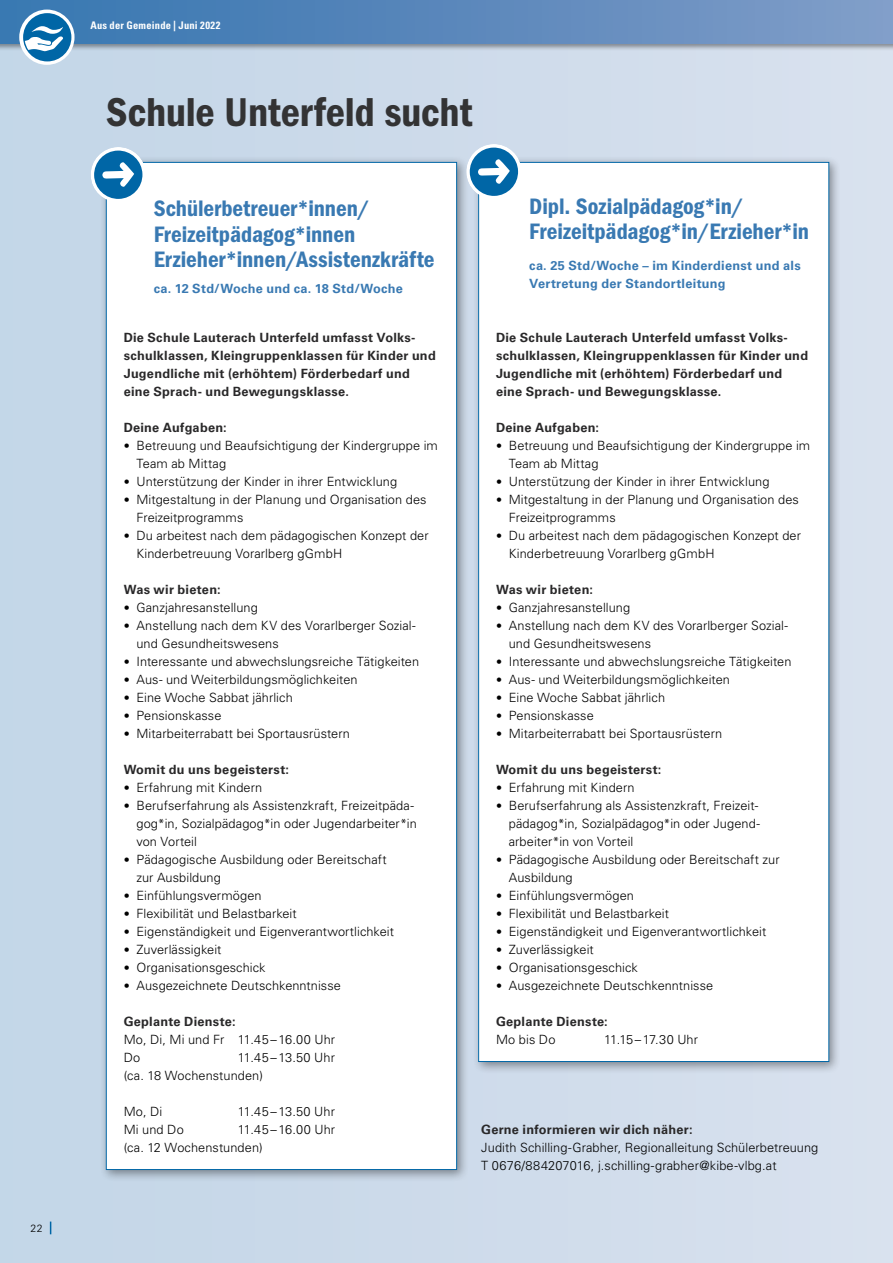
<style>
.page{position:relative;width:893px;height:1263px;background:#cddaea}
.page>*{position:absolute;margin:0;border:0;box-sizing:border-box;transform-origin:0 0}
.t1{font:600 40.5px "Franklin Gothic Cond ITC";letter-spacing:-.005em;color:#333334}
.t2{font:600 22.5px/25.5px "Franklin Gothic Cond ITC";letter-spacing:-.005em;color:#3979b2}
.t3{font:300 12.75px/18px "Univers LT Pro 45";letter-spacing:.005em;color:#000}
.t4{font:700 12.75px/18px "Univers LT Pro 65";letter-spacing:.02em;color:#292829}
.t5{font:700 12.75px/18px "Univers LT Pro 65";letter-spacing:.02em;color:#3979b2}
.t6{font:300 12.75px "Univers LT Pro 45";letter-spacing:-.015em;color:#000}
.t7{font:700 condensed 10.5px "Univers LT Pro";letter-spacing:.025em;color:#fff}
.t8{font:300 10.5px "Univers LT Pro 45";color:#000}
.s1{font-size:12px}
</style>
<div class="page">
<div style="left:100px;top:156px;width:369px;height:1026px;background:#000;opacity:.4"></div>
<div style="left:106px;top:162px;width:351px;height:1007px;background:#fff"></div>
<div style="left:472px;top:156px;width:369px;height:918px;background:#000;opacity:.4"></div>
<div style="left:479px;top:162px;width:350px;height:899px;background:#fff"></div>
<svg style="left:91px;top:147px;width:55px;height:56px"></svg>
<svg style="left:466px;top:144px;width:56px;height:56px"></svg>
<div style="left:0;top:0;width:893px;height:51px;background:#000;opacity:.4"></div>
<div style="left:0;top:0;width:893px;height:43px;background:linear-gradient(to right,#3676b0,#809cc7)"></div>
<svg style="left:50px;top:1221px;width:1px;height:13px"></svg>
<svg style="left:19px;top:10px;width:56px;height:55px"></svg>
<div style="left:23px;top:13px;width:48px;height:48px;background:#0066a6;border-radius:50%"></div>
<svg style="left:25px;top:26px;width:38px;height:25px"></svg>
<p class="t8" style="left:31px;top:1221px;width:14px">22</p>
<p class="t7" style="left:90px;top:19px;width:132px">Aus der Gemeinde | Juni 2022</p>
<h1 class="t1" style="left:106px;top:88px;width:368px">Schule Unterfeld sucht</h1>
<h2 class="t2" style="left:154px;top:196px;width:282px">Schülerbetreuer*innen/<br>Freizeitpädagog*innen<br>Erzieher*innen/Assistenzkräfte</h2>
<p class="t5" style="left:154px;top:278px;width:251px">ca. 12 Std/Woche und ca. 18 Std/Woche</p>
<p class="t4" style="left:124px;top:328px;width:314px">Die Schule Lauterach Unterfeld umfasst Volks&shy;schulklassen, Kleingruppenklassen für Kinder und Jugendliche mit (erhöhtem) Förderbedarf und eine Sprach- und Bewegungsklasse.</p>
<p class="t4" style="left:124px;top:418px;width:105px">Deine Aufgaben:</p>
<p class="t3" style="left:136px;top:436px;width:303px;text-indent:-13px"><span class="s1">•</span> Betreuung und Beaufsichtigung der Kindergruppe im<br>Team ab Mittag</p>
<p class="t3" style="left:124px;top:472px;width:275px"><span class="s1">•</span> Unterstützung der Kinder in ihrer Entwicklung</p>
<p class="t3" style="left:136px;top:490px;width:292px;text-indent:-13px"><span class="s1">•</span> Mitgestaltung in der Planung und Organisation des<br>Freizeitprogramms</p>
<p class="t3" style="left:136px;top:526px;width:294px;text-indent:-13px"><span class="s1">•</span> Du arbeitest nach dem pädagogischen Konzept der<br>Kinderbetreuung Vorarlberg gGmbH</p>
<p class="t4" style="left:124px;top:580px;width:99px">Was wir bieten:</p>
<p class="t3" style="left:124px;top:598px;width:136px"><span class="s1">•</span> Ganzjahresanstellung</p>
<p class="t3" style="left:136px;top:616px;width:281px;text-indent:-13px"><span class="s1">•</span> Anstellung nach dem KV des Vorarlberger Sozial&shy;und Gesundheitswesens</p>
<p class="t3" style="left:124px;top:652px;width:297px"><span class="s1">•</span> Interessante und abwechslungsreiche Tätigkeiten</p>
<p class="t3" style="left:124px;top:670px;width:235px"><span class="s1">•</span> Aus- und Weiterbildungsmöglichkeiten</p>
<p class="t3" style="left:124px;top:688px;width:171px"><span class="s1">•</span> Eine Woche Sabbat jährlich</p>
<p class="t3" style="left:124px;top:706px;width:99px"><span class="s1">•</span> Pensionskasse</p>
<p class="t3" style="left:124px;top:724px;width:228px"><span class="s1">•</span> Mitarbeiterrabatt bei Sportausrüstern</p>
<p class="t4" style="left:124px;top:760px;width:167px">Womit du uns begeisterst:</p>
<p class="t3" style="left:124px;top:778px;width:140px"><span class="s1">•</span> Erfahrung mit Kindern</p>
<p class="t3" style="left:136px;top:796px;width:282px;text-indent:-13px"><span class="s1">•</span> Berufserfahrung als Assistenzkraft, Freizeitpäda&shy;gog*in, Sozialpädagog*in oder Jugendarbeiter*in von Vorteil</p>
<p class="t3" style="left:136px;top:850px;width:252px;text-indent:-13px"><span class="s1">•</span> Pädagogische Ausbildung oder Bereitschaft zur Ausbildung</p>
<p class="t3" style="left:124px;top:886px;width:139px"><span class="s1">•</span> Einfühlungsvermögen</p>
<p class="t3" style="left:124px;top:904px;width:175px"><span class="s1">•</span> Flexibilität und Belastbarkeit</p>
<p class="t3" style="left:124px;top:922px;width:272px"><span class="s1">•</span> Eigenständigkeit und Eigenverantwortlichkeit</p>
<p class="t3" style="left:124px;top:940px;width:99px"><span class="s1">•</span> Zuverlässigkeit</p>
<p class="t3" style="left:124px;top:958px;width:143px"><span class="s1">•</span> Organisationsgeschick</p>
<p class="t3" style="left:124px;top:976px;width:219px"><span class="s1">•</span> Ausgezeichnete Deutschkenntnisse</p>
<p class="t4" style="left:124px;top:1012px;width:113px">Geplante Dienste:</p>
<p class="t3" style="left:124px;top:1030px;width:213px">Mo, Di, Mi und Fr 11.45–16.00 Uhr<br>Do</p>
<p class="t3" style="left:124px;top:1048px;width:213px;text-indent:114px">11.45–13.50 Uhr (ca. 18 Wochenstunden)</p>
<p class="t3" style="left:124px;top:1102px;width:40px">Mo, Di</p>
<p class="t3" style="left:238px;top:1102px;width:99px">11.45–13.50 Uhr</p>
<p class="t3" style="left:124px;top:1120px;width:62px">Mi und Do</p>
<p class="t3" style="left:124px;top:1120px;width:213px;text-indent:114px">11.45–16.00 Uhr (ca. 12 Wochenstunden)</p>
<h2 class="t2" style="left:529px;top:193px;width:281px">Dipl. Sozialpädagog*in/<br>Freizeitpädagog*in/Erzieher*in</h2>
<p class="t5" style="left:529px;top:256px;width:273px">ca. 25 Std/Woche – im Kinderdienst und als<br>Vertretung der Standortleitung</p>
<p class="t4" style="left:496px;top:328px;width:314px">Die Schule Lauterach Unterfeld umfasst Volks&shy;schulklassen, Kleingruppenklassen für Kinder und Jugendliche mit (erhöhtem) Förderbedarf und eine Sprach- und Bewegungsklasse.</p>
<p class="t4" style="left:496px;top:418px;width:105px">Deine Aufgaben:</p>
<p class="t3" style="left:509px;top:436px;width:303px;text-indent:-13px"><span class="s1">•</span> Betreuung und Beaufsichtigung der Kindergruppe im<br>Team ab Mittag</p>
<p class="t3" style="left:496px;top:472px;width:275px"><span class="s1">•</span> Unterstützung der Kinder in ihrer Entwicklung</p>
<p class="t3" style="left:509px;top:490px;width:292px;text-indent:-13px"><span class="s1">•</span> Mitgestaltung in der Planung und Organisation des<br>Freizeitprogramms</p>
<p class="t3" style="left:509px;top:526px;width:294px;text-indent:-13px"><span class="s1">•</span> Du arbeitest nach dem pädagogischen Konzept der<br>Kinderbetreuung Vorarlberg gGmbH</p>
<p class="t4" style="left:496px;top:580px;width:99px">Was wir bieten:</p>
<p class="t3" style="left:496px;top:598px;width:136px"><span class="s1">•</span> Ganzjahresanstellung</p>
<p class="t3" style="left:509px;top:616px;width:281px;text-indent:-13px"><span class="s1">•</span> Anstellung nach dem KV des Vorarlberger Sozial&shy;und Gesundheitswesens</p>
<p class="t3" style="left:496px;top:652px;width:297px"><span class="s1">•</span> Interessante und abwechslungsreiche Tätigkeiten</p>
<p class="t3" style="left:496px;top:670px;width:235px"><span class="s1">•</span> Aus- und Weiterbildungsmöglichkeiten</p>
<p class="t3" style="left:496px;top:688px;width:171px"><span class="s1">•</span> Eine Woche Sabbat jährlich</p>
<p class="t3" style="left:496px;top:706px;width:99px"><span class="s1">•</span> Pensionskasse</p>
<p class="t3" style="left:496px;top:724px;width:228px"><span class="s1">•</span> Mitarbeiterrabatt bei Sportausrüstern</p>
<p class="t4" style="left:496px;top:760px;width:167px">Womit du uns begeisterst:</p>
<p class="t3" style="left:496px;top:778px;width:140px"><span class="s1">•</span> Erfahrung mit Kindern</p>
<p class="t3" style="left:509px;top:796px;width:253px;text-indent:-13px"><span class="s1">•</span> Berufserfahrung als Assistenzkraft, Freizeit&shy;pädagog*in, Sozialpädagog*in oder Jugend&shy;arbeiter*in von Vorteil</p>
<p class="t3" style="left:509px;top:850px;width:272px;text-indent:-13px"><span class="s1">•</span> Pädagogische Ausbildung oder Bereitschaft zur<br>Ausbildung</p>
<p class="t3" style="left:496px;top:886px;width:139px"><span class="s1">•</span> Einfühlungsvermögen</p>
<p class="t3" style="left:496px;top:904px;width:175px"><span class="s1">•</span> Flexibilität und Belastbarkeit</p>
<p class="t3" style="left:496px;top:922px;width:272px"><span class="s1">•</span> Eigenständigkeit und Eigenverantwortlichkeit</p>
<p class="t3" style="left:496px;top:940px;width:99px"><span class="s1">•</span> Zuverlässigkeit</p>
<p class="t3" style="left:496px;top:958px;width:143px"><span class="s1">•</span> Organisationsgeschick</p>
<p class="t3" style="left:496px;top:976px;width:219px"><span class="s1">•</span> Ausgezeichnete Deutschkenntnisse</p>
<p class="t4" style="left:496px;top:1012px;width:113px">Geplante Dienste:</p>
<p class="t3" style="left:496px;top:1030px;width:61px">Mo bis Do</p>
<p class="t6" style="left:604px;top:1031px;width:95px">11.15–17.30 Uhr</p>
<p class="t4" style="left:481px;top:1120px;width:213px">Gerne informieren wir dich näher:</p>
<p class="t3" style="left:481px;top:1138px;width:339px">Judith Schilling-Grabher, Regionalleitung Schülerbetreuung<br>T 0676/884207016, j.schilling-grabher@kibe-vlbg.at</p>
</div>
